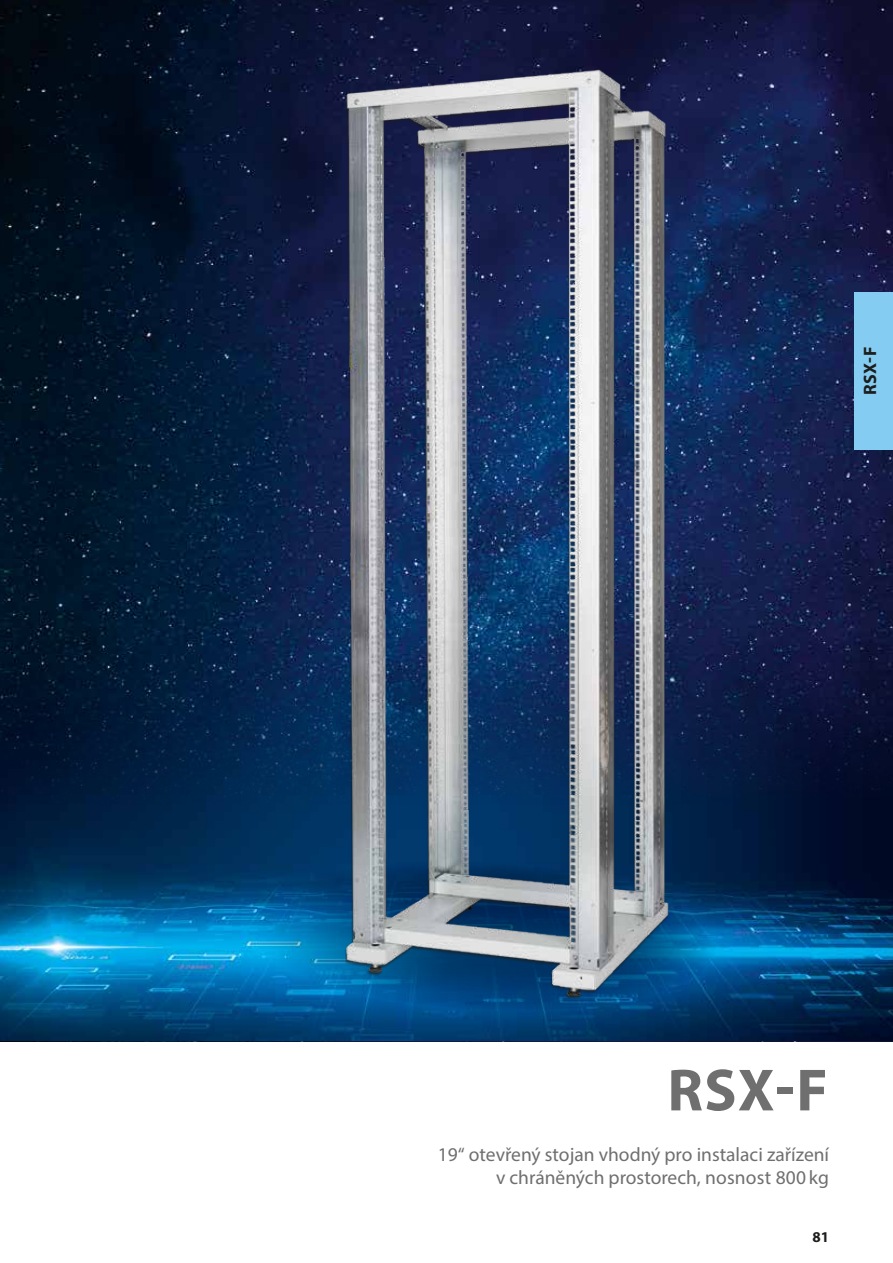
<style>
.page{position:relative;width:893px;height:1263px;background:#fff}
.page>*{position:absolute;margin:0;border:0;box-sizing:border-box;transform-origin:0 0}
.t1{font:700 60px "Myriad Pro";color:#706f6f}
.t2{font:19.5px/23.4px "Myriad Pro";color:#706f6f;text-align:right}
.t3{font:700 18px "Myriad Pro";color:#1d1d1b}
.t4{font:700 15px "Myriad Pro";color:#1d1d1b}
</style>
<div class="page">
<img style="left:1px;top:0;width:892px;height:641px">
<div style="left:854px;top:292px;width:39px;height:158px;background:#84ccf2"></div>
<img style="left:1px;top:641px;width:892px;height:400px">
<svg style="left:244px;top:854px;width:475px;height:162px;background:#015893"></svg>
<img style="left:316px;top:55px;width:356px;height:940px">
<p class="t3" style="left:858px;top:395px;width:50px;rotate:-90deg">RSX-F</p>
<h1 class="t1" style="left:667px;top:1051px;width:162px">RSX-F</h1>
<p class="t2" style="left:438px;top:1142px;width:393px">19“ otevřený stojan vhodný pro instalaci zařízení v chráněných prostorech, nosnost 800 kg</p>
<p class="t4" style="left:812px;top:1227px;width:18px">81</p>
</div>
